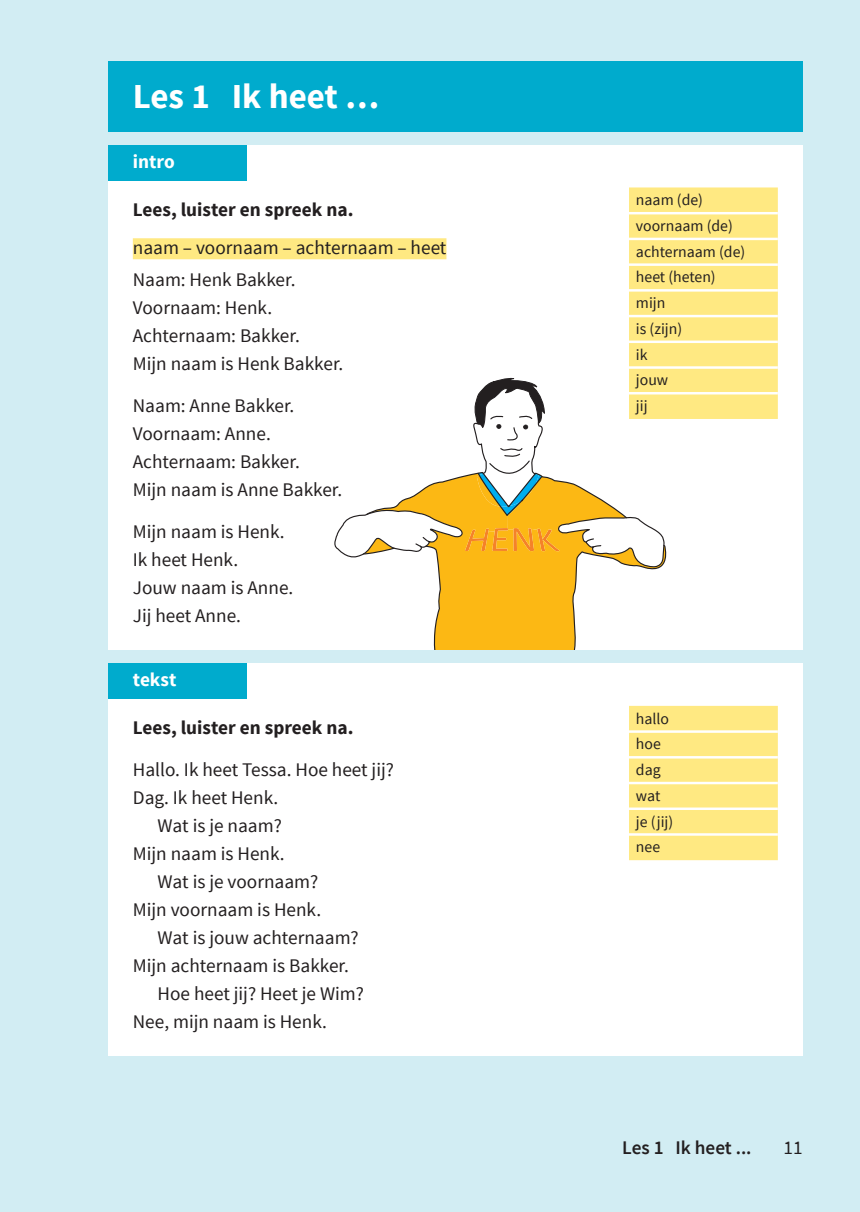
<style>
.page{position:relative;width:860px;height:1212px;background:#fff}
.page>*{position:absolute;margin:0;border:0;box-sizing:border-box;transform-origin:0 0}
.tekst_niet_op_grid{font:700 35px "Source Sans Pro";color:#fff}
.tekst_inspring{font:19.25px "Source Sans Pro";color:#231f20}
.tekst_inspring-2{font:700 19.25px "Source Sans Pro";color:#231f20}
.voetregel{font:600 19.25px "Source Sans Pro";color:#231f20}
.button-tekst{font:700 19.25px "Source Sans Pro";color:#fff}
.tekst_nieuwe_woorden{font:15.75px "Source Sans Pro";color:#231f20}
</style>
<div class="page">
<div style="left:0;top:0;width:9px;height:1211px;background:#d2edf3"></div>
<div style="left:9px;top:0;width:851px;height:1211px;background:#d2edf3"></div>
<div style="left:108px;top:61px;width:694px;height:70px;background:#00abcd"></div>
<div style="left:108px;top:145px;width:694px;height:504px;background:#fff"></div>
<div style="left:133px;top:238px;width:313px;height:21px;background:#ffe982"></div>
<div style="left:108px;top:145px;width:139px;height:35px;background:#00abcd"></div>
<div style="left:108px;top:663px;width:694px;height:392px;background:#fff"></div>
<div style="left:108px;top:663px;width:139px;height:35px;background:#00abcd"></div>
<div style="left:629px;top:705px;width:149px;height:155px;background:#ffe982"></div>
<hr style="left:629px;top:730px;width:149px;height:2px;background:#fff">
<hr style="left:629px;top:756px;width:149px;height:2px;background:#fff">
<hr style="left:629px;top:781px;width:149px;height:3px;background:#fff">
<hr style="left:629px;top:807px;width:149px;height:2px;background:#fff">
<hr style="left:629px;top:833px;width:149px;height:2px;background:#fff">
<svg style="left:332px;top:187px;width:446px;height:462px"></svg>
<p class="tekst_niet_op_grid" style="left:133px;top:73px;width:248px">Les 1 Ik heet …</p>
<p class="button-tekst" style="left:133px;top:149px;width:43px">intro</p>
<p class="tekst_inspring-2" style="left:133px;top:197px;width:222px">Lees, luister en spreek na.</p>
<p class="tekst_inspring" style="left:133px;top:236px;width:315px">naam – voornaam – achternaam – heet</p>
<p class="tekst_inspring" style="left:133px;top:267px;width:164px">Naam: Henk Bakker.</p>
<p class="tekst_inspring" style="left:133px;top:295px;width:141px">Voornaam: Henk.</p>
<p class="tekst_inspring" style="left:133px;top:323px;width:168px">Achternaam: Bakker.</p>
<p class="tekst_inspring" style="left:133px;top:351px;width:212px">Mijn naam is Henk Bakker.</p>
<p class="tekst_inspring" style="left:133px;top:393px;width:163px">Naam: Anne Bakker.</p>
<p class="tekst_inspring" style="left:133px;top:421px;width:139px">Voornaam: Anne.</p>
<p class="tekst_inspring" style="left:133px;top:449px;width:168px">Achternaam: Bakker.</p>
<p class="tekst_inspring" style="left:133px;top:477px;width:211px">Mijn naam is Anne Bakker.</p>
<p class="tekst_inspring" style="left:133px;top:519px;width:153px">Mijn naam is Henk.</p>
<p class="tekst_inspring" style="left:133px;top:547px;width:107px">Ik heet Henk.</p>
<p class="tekst_inspring" style="left:133px;top:575px;width:162px">Jouw naam is Anne.</p>
<p class="tekst_inspring" style="left:133px;top:603px;width:110px">Jij heet Anne.</p>
<p class="button-tekst" style="left:133px;top:667px;width:45px">tekst</p>
<p class="tekst_inspring-2" style="left:133px;top:715px;width:222px">Lees, luister en spreek na.</p>
<p class="tekst_inspring" style="left:133px;top:757px;width:263px">Hallo. Ik heet Tessa. Hoe heet jij?</p>
<p class="tekst_inspring" style="left:133px;top:785px;width:147px">Dag. Ik heet Henk.</p>
<p class="tekst_inspring" style="left:158px;top:813px;width:126px">Wat is je naam?</p>
<p class="tekst_inspring" style="left:133px;top:841px;width:153px">Mijn naam is Henk.</p>
<p class="tekst_inspring" style="left:158px;top:869px;width:162px">Wat is je voornaam?</p>
<p class="tekst_inspring" style="left:133px;top:897px;width:190px">Mijn voornaam is Henk.</p>
<p class="tekst_inspring" style="left:158px;top:925px;width:203px">Wat is jouw achternaam?</p>
<p class="tekst_inspring" style="left:133px;top:953px;width:218px">Mijn achternaam is Bakker.</p>
<p class="tekst_inspring" style="left:158px;top:981px;width:208px">Hoe heet jij? Heet je Wim?</p>
<p class="tekst_inspring" style="left:133px;top:1009px;width:196px">Nee, mijn naam is Henk.</p>
<p class="tekst_nieuwe_woorden" style="left:636px;top:190px;width:69px">naam (de)</p>
<p class="tekst_nieuwe_woorden" style="left:636px;top:216px;width:98px">voornaam (de)</p>
<p class="tekst_nieuwe_woorden" style="left:636px;top:242px;width:111px">achternaam (de)</p>
<p class="tekst_nieuwe_woorden" style="left:636px;top:267px;width:81px">heet (heten)</p>
<p class="tekst_nieuwe_woorden" style="left:636px;top:293px;width:31px">mijn</p>
<p class="tekst_nieuwe_woorden" style="left:636px;top:319px;width:48px">is (zijn)</p>
<p class="tekst_nieuwe_woorden" style="left:636px;top:344px;width:13px">ik</p>
<p class="tekst_nieuwe_woorden" style="left:636px;top:370px;width:34px">jouw</p>
<p class="tekst_nieuwe_woorden" style="left:636px;top:396px;width:13px">jij</p>
<p class="tekst_nieuwe_woorden" style="left:636px;top:708px;width:35px">hallo</p>
<p class="tekst_nieuwe_woorden" style="left:636px;top:734px;width:26px">hoe</p>
<p class="tekst_nieuwe_woorden" style="left:636px;top:760px;width:26px">dag</p>
<p class="tekst_nieuwe_woorden" style="left:636px;top:785px;width:26px">wat</p>
<p class="tekst_nieuwe_woorden" style="left:636px;top:811px;width:39px">je (jij)</p>
<p class="tekst_nieuwe_woorden" style="left:636px;top:837px;width:26px">nee</p>
<p class="voetregel" style="left:622px;top:1135px;width:131px">Les 1 Ik heet ...</p>
<p class="tekst_inspring" style="left:783px;top:1135px;width:21px">11</p>
</div>
